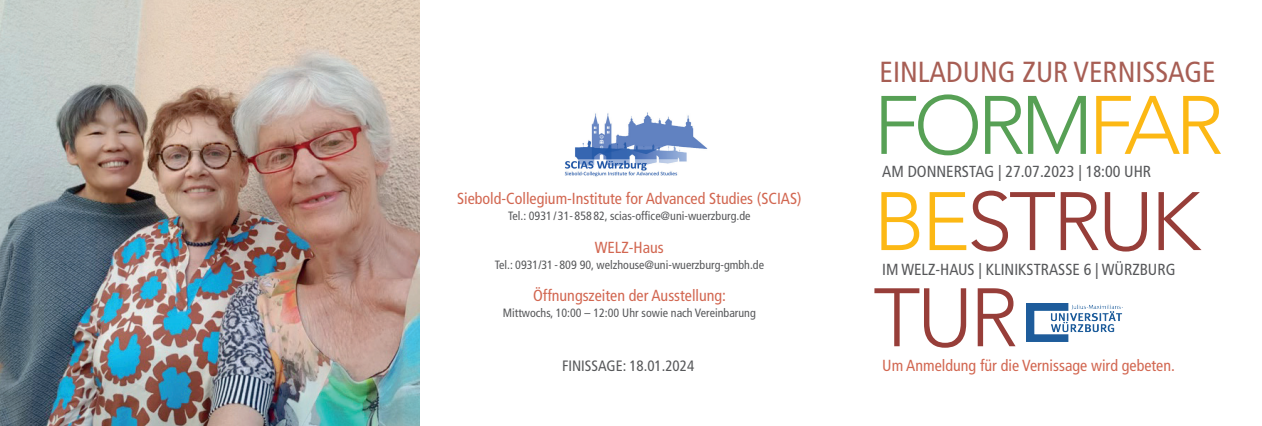
<style>
.page{position:relative;width:1262px;height:426px;background:#fff}
.page>*{position:absolute;margin:0;border:0;box-sizing:border-box;transform-origin:0 0}
.t1{font:300 81.7px/96px "Avenir";letter-spacing:-.04em;color:#973e39}
.t2{font:300 81.7px "Avenir";letter-spacing:-.06em;color:#57a055}
.t3{font:condensed 29px "Frutiger";color:#a75e54}
.t4{font:condensed 16px "Frutiger";color:#d26751}
.t5{font:condensed 16px "Frutiger";color:#57585a}
.t6{font:condensed 15px "Frutiger";color:#57585a}
.t7{font:condensed 12px "Frutiger";color:#57585a}
.s1{color:#fcb814}
</style>
<div class="page">
<img style="left:1026px;top:303px;width:96px;height:38px">
<img style="left:564px;top:112px;width:143px;height:65px">
<img style="left:0;top:0;width:420px;height:425px">
<p class="t4" style="left:457px;top:189px;width:346px">Siebold-Collegium-Institute for Advanced Studies (SCIAS)</p>
<p class="t7" style="left:508px;top:209px;width:244px">Tel.: 0931 / 31- 858 82, scias-office@uni-wuerzburg.de</p>
<p class="t4" style="left:595px;top:237px;width:71px">WELZ-Haus</p>
<p class="t7" style="left:494px;top:257px;width:271px">Tel.: 0931/31 - 809 90, welzhouse@uni-wuerzburg-gmbh.de</p>
<p class="t4" style="left:533px;top:285px;width:194px">Öffnungszeiten der Ausstellung:</p>
<p class="t7" style="left:503px;top:305px;width:254px">Mittwochs, 10:00 – 12:00 Uhr sowie nach Vereinbarung</p>
<p class="t3" style="left:879px;top:55px;width:337px">EINLADUNG ZUR VERNISSAGE</p>
<p class="t2" style="left:873px;top:77px;width:352px">FORM<span class="s1">FAR</span></p>
<p class="t1" style="left:873px;top:174px;width:328px"><span class="s1">BE</span>STRUK<br>TUR</p>
<p class="t5" style="left:882px;top:162px;width:270px">AM DONNERSTAG | 27.07.2023 | 18:00 UHR</p>
<p class="t5" style="left:882px;top:260px;width:295px">IM WELZ-HAUS | KLINIKSTRASSE 6 | WÜRZBURG</p>
<p class="t6" style="left:562px;top:356px;width:134px">FINISSAGE: 18.01.2024</p>
<p class="t4" style="left:882px;top:356px;width:294px">Um Anmeldung für die Vernissage wird gebeten.</p>
</div>
